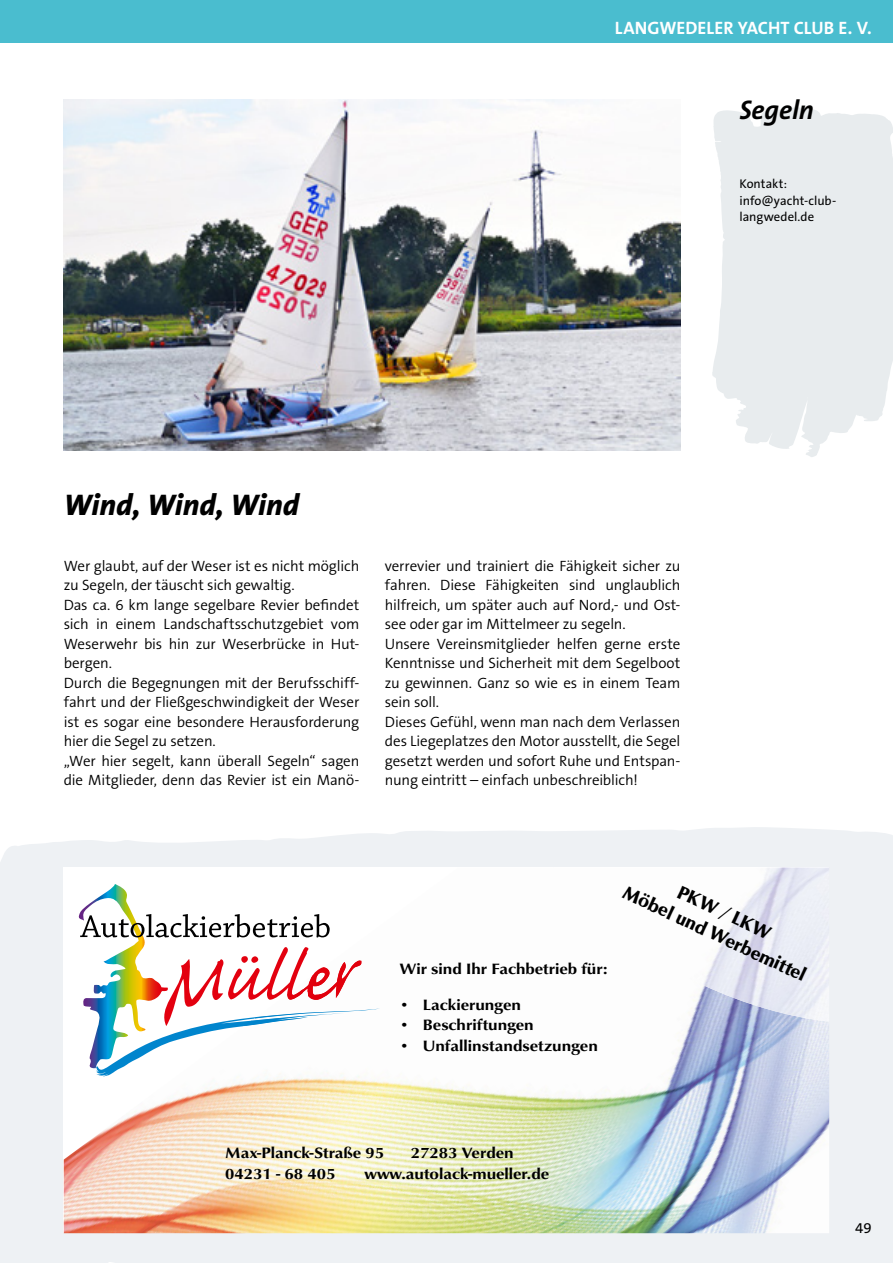
<style>
.page{position:relative;width:893px;height:1263px;background:#fff}
.page>*{position:absolute;margin:0;border:0;box-sizing:border-box;transform-origin:0 0}
.t1{font:italic 800 30px "The Sans B8";color:#000}
.t2{font:italic 700 27px "The Sans B7";letter-spacing:-.005em;color:#000}
.t3{font:900 19.35px "Classico URW";color:#000}
.t4{font:700 18px "The Sans B7";color:#fff}
.t5{font:700 15.45px "Classico URW";color:#000;scale:1.1 1}
.t6{font:300 15px/19.5px "The Sans B4";letter-spacing:-.01em;color:#000}
.t7{font:15px "The Sans B5 Plain";color:#000}
.t8{font:12.75px/16.5px "The Sans B5 Plain";color:#000}
</style>
<div class="page">
<svg style="left:0;top:827px;width:893px;height:436px;background:#eff1f4"></svg>
<svg style="left:712px;top:107px;width:181px;height:350px;background:#ebeef0"></svg>
<div style="left:0;top:0;width:893px;height:43px;background:#4abdcf"></div>
<img style="left:64px;top:99px;width:616px;height:352px">
<img style="left:64px;top:867px;width:765px;height:366px">
<img style="left:287px;top:960px;width:76px;height:40px">
<img style="left:244px;top:1008px;width:136px;height:18px">
<img style="left:256px;top:1004px;width:138px;height:13px">
<img style="left:289px;top:1009px;width:83px;height:7px">
<img style="left:554px;top:867px;width:275px;height:155px">
<p class="t4" style="left:615px;top:18px;width:258px">LANGWEDELER YACHT CLUB E. V.</p>
<h2 class="t2" style="left:739px;top:96px;width:76px">Segeln</h2>
<p class="t8" style="left:739px;top:176px;width:98px">Kontakt: info@yacht-club&shy;langwedel.de</p>
<h1 class="t1" style="left:64px;top:489px;width:237px">Wind, Wind, Wind</h1>
<p class="t6" style="left:64px;top:556px;width:297px">Wer glaubt, auf der Weser ist es nicht möglich zu Segeln, der täuscht sich gewaltig.<br>Das ca. 6 km lange segelbare Revier befindet sich in einem Landschaftsschutzgebiet vom Weserwehr bis hin zur Weserbrücke in Hut&shy;bergen.<br>Durch die Begegnungen mit der Berufsschiff&shy;fahrt und der Fließgeschwindigkeit der Weser ist es sogar eine besondere Herausforderung hier die Segel zu setzen.<br>„Wer hier segelt, kann überall Segeln“ sagen die Mitglieder, denn das Revier ist ein Manö-</p>
<p class="t6" style="left:385px;top:556px;width:297px">verrevier und trainiert die Fähigkeit sicher zu fahren. Diese Fähigkeiten sind unglaublich hilfreich, um später auch auf Nord,- und Ost&shy;see oder gar im Mittelmeer zu segeln.<br>Unsere Vereinsmitglieder helfen gerne erste Kenntnisse und Sicherheit mit dem Segelboot zu gewinnen. Ganz so wie es in einem Team sein soll.<br>Dieses Gefühl, wenn man nach dem Verlassen des Liegeplatzes den Motor ausstellt, die Segel gesetzt werden und sofort Ruhe und Entspan&shy;nung eintritt – einfach unbeschreiblich!</p>
<p class="t5" style="left:400px;top:957px;width:190px">Wir sind Ihr Fachbetrieb für:</p>
<p class="t5" style="left:400px;top:993px;width:112px">• Lackierungen</p>
<p class="t5" style="left:400px;top:1013px;width:123px">• Beschriftungen</p>
<p class="t5" style="left:400px;top:1034px;width:182px">• Unfallinstandsetzungen</p>
<p class="t3" style="left:629px;top:880px;width:202px;rotate:25deg">Möbel und Werbemittel</p>
<p class="t3" style="left:684px;top:880px;width:102px;rotate:25deg">PKW / LKW</p>
<p class="t5" style="left:225px;top:1142px;width:146px">Max-Planck-Straße 95</p>
<p class="t5" style="left:411px;top:1142px;width:95px">27283 Verden</p>
<p class="t5" style="left:225px;top:1162px;width:102px">04231 - 68 405</p>
<p class="t5" style="left:365px;top:1162px;width:169px">www.autolack-mueller.de</p>
<p class="t7" style="left:855px;top:1220px;width:18px">49</p>
</div>
